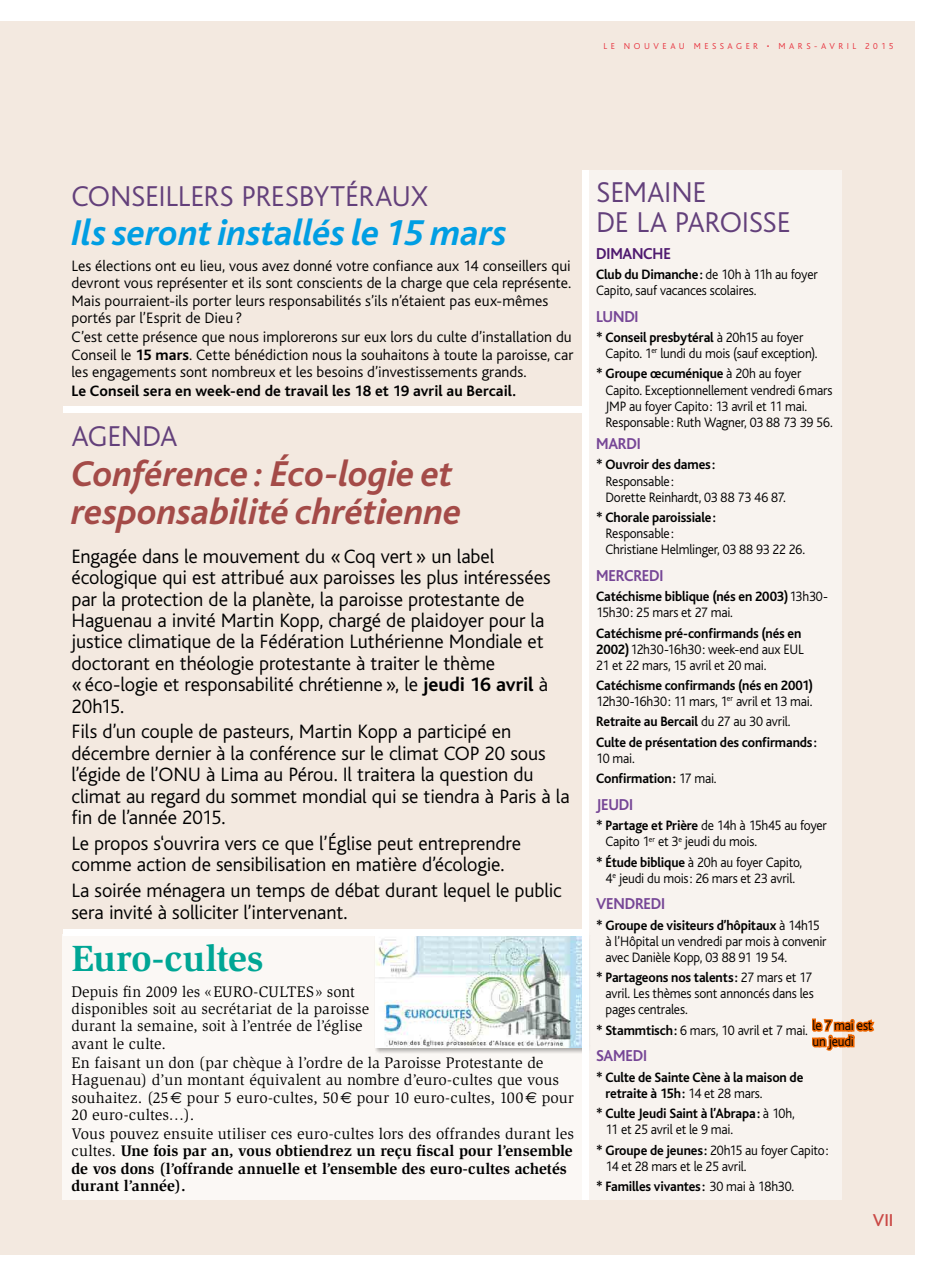
<style>
.page{position:relative;width:936px;height:1276px;background:#fff}
.page>*{position:absolute;margin:0;border:0;box-sizing:border-box;transform-origin:0 0}
.t1{font:italic 700 37.5px/38px "Bliss";letter-spacing:-.005em;color:#a44b48}
.t2{font:italic 700 37.5px "Bliss";letter-spacing:-.005em;color:#009ee3}
.t3{font:700 37.5px "Slimbach";letter-spacing:-.01em;color:#00a695}
.t4{font:300 30px/30.3px "Bliss";letter-spacing:-.01em;color:#63407b}
.t5{font:300 20.25px/21.5px "Bliss";letter-spacing:-.005em;color:#000}
.t6{font:500 18px "Bliss";color:#ca4946}
.t7{font:700 16.5px "Bliss";letter-spacing:-.01em;color:#764696;scale:.95 1}
.t8{font:700 16.5px "Bliss";letter-spacing:-.015em;color:#4f1a70;scale:.95 1}
.t9{font:300 15.75px/17.2px "Bliss";letter-spacing:.005em;color:#000}
.t10{font:15.75px/17.2px "Slimbach";letter-spacing:.005em;color:#000}
.t11{font:700 15.75px/17.2px "Slimbach";letter-spacing:-.005em;color:#000}
.t12{font:700 15.75px "Bliss";letter-spacing:.005em;color:#000}
.t13{font:300 14.25px/16px "Bliss";letter-spacing:-.015em;color:#000;scale:.95 1}
.t14{font:700 14.25px/16px "Bliss";letter-spacing:-.01em;color:#000;scale:.95 1}
.t15{font:300 9px "Bliss";letter-spacing:.39em;color:#e7313d}
.s1{font-weight:700}
.s2{font-family:"Euro Sans"}
.s3{font-weight:400}
.s4{font-weight:300}
</style>
<div class="page">
<div style="left:0;top:21px;width:914px;height:1233px;background:#f3e9e0"></div>
<div style="left:63px;top:933px;width:522px;height:266px;background:#fbf8f5"></div>
<div style="left:585px;top:170px;width:256px;height:1029px;background:#f8f3ef"></div>
<div style="left:374px;top:931px;width:216px;height:123px;background:#000;opacity:.3"></div>
<img style="left:375px;top:935px;width:207px;height:113px">
<div style="left:63px;top:406px;width:521px;height:6px;background:#fff"></div>
<div style="left:63px;top:929px;width:521px;height:6px;background:#fff"></div>
<div style="left:582px;top:170px;width:6px;height:1029px;background:#fff"></div>
<svg style="left:812px;top:1017px;width:63px;height:35px"></svg>
<div style="left:850px;top:1037px;width:4px;height:10px;border:3px solid #ec6500"></div>
<p class="t15" style="left:603px;top:42px;width:291px">LE NOUVEAU MESSAGER • MARS-AVRIL 2015</p>
<h2 class="t4" style="left:71px;top:181px;width:358px">CONSEILLERS PRESBYTÉRAUX</h2>
<h1 class="t2" style="left:71px;top:214px;width:437px">Ils seront installés le 15 mars</h1>
<p class="t9" style="left:71px;top:258px;width:501px">Les élections ont eu lieu, vous avez donné votre confiance aux 14 conseillers qui devront vous représenter et ils sont conscients de la charge que cela représente.<br>Mais pourraient-ils porter leurs responsabilités s’ils n’étaient pas eux-mêmes portés par l’Esprit de Dieu?</p>
<p class="t9" style="left:71px;top:329px;width:503px;text-align:justify">C’est cette présence que nous implorerons sur eux lors du culte d’installation du Conseil le <span class="s1">15 mars</span>. Cette bénédiction nous la souhaitons à toute la paroisse, car les engagements sont nombreux et les besoins d’investissements grands.</p>
<p class="t12" style="left:71px;top:383px;width:446px">Le Conseil sera en week-end de travail les 18 et 19 avril au Bercail.</p>
<h2 class="t4" style="left:71px;top:422px;width:107px">AGENDA</h2>
<h1 class="t1" style="left:71px;top:456px;width:392px">Conférence : Éco-logie et responsabilité chrétienne</h1>
<p class="t5" style="left:71px;top:545px;width:480px">Engagée dans le mouvement du «Coq vert» un label écologique qui est attribué aux paroisses les plus intéressées par la protection de la planète, la paroisse protestante de Haguenau a invité Martin Kopp, chargé de plaidoyer pour la justice climatique de la Fédération Luthérienne Mondiale et doctorant en théologie protestante à traiter le thème «éco-logie et responsabilité chrétienne», le <span class="s1">jeudi 16 avril</span> à 20h15.</p>
<p class="t5" style="left:71px;top:721px;width:500px">Fils d’un couple de pasteurs, Martin Kopp a participé en décembre dernier à la conférence sur le climat COP 20 sous l’égide de l’ONU à Lima au Pérou. Il traitera la question du climat au regard du sommet mondial qui se tiendra à Paris à la fin de l’année 2015.</p>
<h3 class="t5" style="left:71px;top:833px;width:451px">Le propos s‘ouvrira vers ce que l’Église peut entreprendre comme action de sensibilisation en matière d’écologie.</h3>
<h3 class="t5" style="left:71px;top:880px;width:491px">La soirée ménagera un temps de débat durant lequel le public sera invité à solliciter l’intervenant.</h3>
<h1 class="t3" style="left:71px;top:936px;width:194px">Euro-cultes</h1>
<p class="t10" style="left:71px;top:983px;width:299px">Depuis fin 2009 les «EURO-CULTES» sont disponibles soit au secrétariat de la paroisse durant la semaine, soit à l’entrée de l’église avant le culte.</p>
<p class="t10" style="left:71px;top:1054px;width:504px">En faisant un don (par chèque à l’ordre de la Paroisse Protestante de Haguenau) d’un montant équivalent au nombre d’euro-cultes que vous souhaitez. (25<span class="s2">€</span> pour 5 euro-cultes, 50<span class="s2">€</span> pour 10 euro-cultes, 100<span class="s2">€</span> pour 20 euro-cultes…).</p>
<p class="t11" style="left:71px;top:1125px;width:504px"><span class="s3">Vous pouvez ensuite utiliser ces euro-cultes lors des offrandes durant les cultes.</span> Une fois par an, vous obtiendrez un reçu fiscal pour l’ensemble de vos dons (l’offrande annuelle et l’ensemble des euro-cultes achetés durant l’année).</p>
<h2 class="t4" style="left:596px;top:177px;width:196px">SEMAINE<br>DE LA PAROISSE</h2>
<p class="t8" style="left:596px;top:245px;width:80px">DIMANCHE</p>
<p class="t13" style="left:596px;top:266px;width:234px"><span class="s1">Club du Dimanche:</span> de 10h à 11h au foyer<br>Capito, sauf vacances scolaires.</p>
<p class="t7" style="left:596px;top:308px;width:46px">LUNDI</p>
<p class="t13" style="left:605px;top:329px;width:225px;text-indent:-9px"><span class="s1">* Conseil presbytéral</span> à 20h15 au foyer<br>Capito. 1<sup>er</sup> lundi du mois (sauf exception).</p>
<p class="t13" style="left:605px;top:366px;width:240px;text-indent:-9px"><span class="s1">* Groupe œcuménique</span> à 20h au foyer Capito. Exceptionnellement vendredi 6mars JMP au foyer Capito: 13 avril et 11 mai.<br>Responsable: Ruth Wagner, 03 88 73 39 56.</p>
<p class="t7" style="left:596px;top:435px;width:48px">MARDI</p>
<p class="t14" style="left:596px;top:457px;width:127px">* Ouvroir des dames:</p>
<p class="t13" style="left:605px;top:473px;width:191px">Responsable:<br>Dorette Reinhardt, 03 88 73 46 87.</p>
<p class="t14" style="left:596px;top:509px;width:127px">* Chorale paroissiale:</p>
<p class="t13" style="left:605px;top:525px;width:212px">Responsable:<br>Christiane Helmlinger, 03 88 93 22 26.</p>
<p class="t7" style="left:596px;top:567px;width:72px">MERCREDI</p>
<p class="t14" style="left:596px;top:589px;width:246px">Catéchisme biblique (nés en 2003)<span class="s4">13h30-<br>15h30: 25 mars et 27 mai.</span></p>
<p class="t13" style="left:596px;top:625px;width:220px"><span class="s1">Catéchisme pré-confirmands (nés en<br>2002)</span>12h30-16h30: week-end aux EUL<br>21 et 22 mars, 15 avril et 20 mai.</p>
<p class="t13" style="left:596px;top:677px;width:230px"><span class="s1">Catéchisme confirmands (nés en 2001)<br></span>12h30-16h30: 11 mars, 1<sup>er</sup> avril et 13 mai.</p>
<p class="t14" style="left:596px;top:712px;width:234px;line-height:20.2px">Retraite au Bercail <span class="s4">du 27 au 30 avril.<br></span>Culte de présentation des confirmands:</p>
<p class="t14" style="left:596px;top:748px;width:128px;line-height:20.2px"><span class="s4">10 mai.<br></span>Confirmation: <span class="s4">17 mai.</span></p>
<p class="t7" style="left:596px;top:796px;width:40px">JEUDI</p>
<p class="t13" style="left:605px;top:817px;width:234px;text-indent:-9px"><span class="s1">* Partage et Prière</span> de 14h à 15h45 au foyer<br>Capito 1<sup>er</sup> et 3<sup>e</sup> jeudi du mois.</p>
<p class="t13" style="left:596px;top:854px;width:218px;text-align:center"><span class="s1">* Étude biblique</span> à 20h au foyer Capito,<br>4<sup>e</sup> jeudi du mois: 26 mars et 23 avril.</p>
<p class="t7" style="left:596px;top:895px;width:74px">VENDREDI</p>
<p class="t13" style="left:605px;top:917px;width:234px;text-indent:-9px"><span class="s1">* Groupe de visiteurs d’hôpitaux</span> à 14h15 à l’Hôpital un vendredi par mois à convenir avec Danièle Kopp, 03 88 91 19 54.</p>
<p class="t13" style="left:605px;top:969px;width:221px;text-indent:-9px"><span class="s1">* Partageons nos talents:</span> 27 mars et 17 avril. Les thèmes sont annoncés dans les pages centrales.</p>
<p class="t13" style="left:596px;top:1022px;width:224px"><span class="s1">* Stammtisch:</span> 6 mars, 10 avril et 7 mai.</p>
<p class="t7" style="left:596px;top:1047px;width:55px">SAMEDI</p>
<p class="t14" style="left:605px;top:1069px;width:210px;text-indent:-9px">* Culte de Sainte Cène à la maison de retraite à 15h: <span class="s4">14 et 28 mars.</span></p>
<p class="t14" style="left:605px;top:1105px;width:201px;text-indent:-9px">* Culte Jeudi Saint à l’Abrapa: <span class="s4">à 10h,<br>11 et 25 avril et le 9 mai.</span></p>
<p class="t13" style="left:605px;top:1142px;width:236px;text-indent:-9px"><span class="s1">* Groupe de jeunes:</span> 20h15 au foyer Capito:<br>14 et 28 mars et le 25 avril.</p>
<p class="t14" style="left:596px;top:1178px;width:210px">* Familles vivantes: <span class="s4">30 mai à 18h30.</span></p>
<p class="t13" style="left:812px;top:1017px;width:65px">le 7 mai est un jeudi</p>
<p class="t6" style="left:872px;top:1210px;width:22px">VII</p>
</div>
